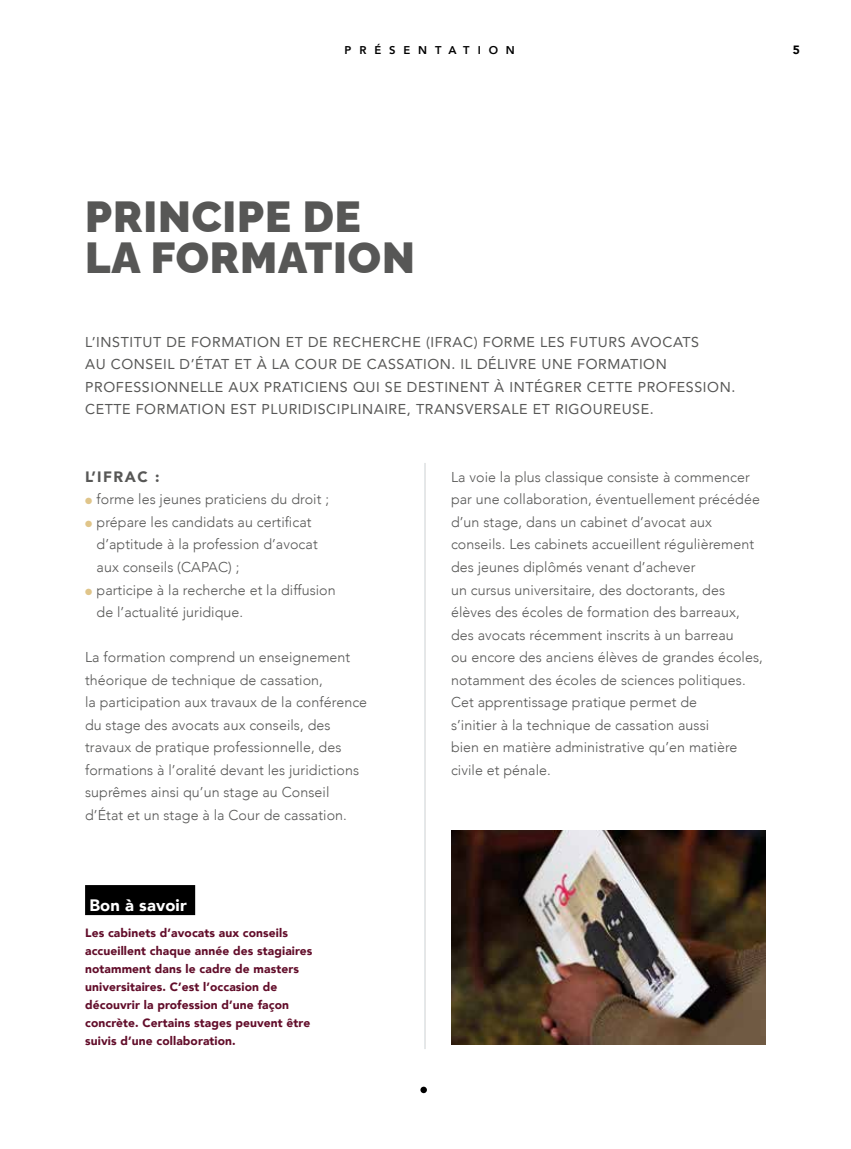
<style>
.page{position:relative;width:851px;height:1149px;background:#fff}
.page>*{position:absolute;margin:0;border:0;box-sizing:border-box;transform-origin:0 0}
.t1{font:100 43.5px/40.5px "Raleway";letter-spacing:.02em;color:#575756}
.t2{font:900 16.5px "Avenir";letter-spacing:.01em;color:#fff}
.t3{font:900 15px "Avenir";letter-spacing:.1em;color:#575756}
.t4{font:300 14.25px/22.5px "Avenir";letter-spacing:.005em;color:#575756}
.t5{font:14.25px/22.5px "Avenir";letter-spacing:.04em;color:#575756}
.t6{font:900 12px/18px "Avenir";letter-spacing:.01em;color:#620d2a}
.t7{font:900 12px "Avenir";color:#000}
.t8{font:800 11.25px "Avenir";letter-spacing:.7em;color:#000}
.s1{color:#e0c58a}
</style>
<div class="page">
<div style="left:85px;top:884px;width:110px;height:30px;background:#000"></div>
<img style="left:451px;top:830px;width:314px;height:214px">
<div style="left:420px;top:1086px;width:7px;height:6px;background:#000;border-radius:50%"></div>
<p class="t8" style="left:344px;top:41px;width:172px">PRÉSENTATION</p>
<p class="t7" style="left:792px;top:40px;width:9px">5</p>
<h1 class="t1" style="left:85px;top:192px;width:331px">PRINCIPE DE<br>LA FORMATION</h1>
<p class="t5" style="left:85px;top:330px;width:651px">L’INSTITUT DE FORMATION ET DE RECHERCHE (IFRAC) FORME LES FUTURS AVOCATS<br>AU CONSEIL D’ÉTAT ET À LA COUR DE CASSATION. IL DÉLIVRE UNE FORMATION PROFESSIONNELLE AUX PRATICIENS QUI SE DESTINENT À INTÉGRER CETTE PROFESSION.<br>CETTE FORMATION EST PLURIDISCIPLINAIRE, TRANSVERSALE ET RIGOUREUSE.</p>
<p class="t3" style="left:85px;top:463px;width:76px">L’IFRAC :</p>
<p class="t4" style="left:85px;top:488px;width:245px"><span class="s1">●</span> forme les jeunes praticiens du droit ;</p>
<p class="t4" style="left:96px;top:510px;width:223px;text-indent:-11px"><span class="s1">●</span> prépare les candidats au certificat d’aptitude à la profession d’avocat aux conseils (CAPAC) ;</p>
<p class="t4" style="left:96px;top:578px;width:241px;text-indent:-11px"><span class="s1">●</span> participe à la recherche et la diffusion de l’actualité juridique.</p>
<p class="t4" style="left:85px;top:645px;width:283px">La formation comprend un enseignement théorique de technique de cassation,<br>la participation aux travaux de la conférence du stage des avocats aux conseils, des travaux de pratique professionnelle, des formations à l’oralité devant les juridictions suprêmes ainsi qu’un stage au Conseil d’État et un stage à la Cour de cassation.</p>
<p class="t2" style="left:89px;top:890px;width:99px">Bon à savoir</p>
<p class="t6" style="left:85px;top:923px;width:229px">Les cabinets d’avocats aux conseils accueillent chaque année des stagiaires notamment dans le cadre de masters universitaires. C’est l’occasion de découvrir la profession d’une façon concrète. Certains stages peuvent être suivis d’une collaboration.</p>
<p class="t4" style="left:451px;top:465px;width:313px">La voie la plus classique consiste à commencer par une collaboration, éventuellement précédée d’un stage, dans un cabinet d’avocat aux conseils. Les cabinets accueillent régulièrement des jeunes diplômés venant d’achever<br>un cursus universitaire, des doctorants, des élèves des écoles de formation des barreaux, des avocats récemment inscrits à un barreau<br>ou encore des anciens élèves de grandes écoles, notamment des écoles de sciences politiques.<br>Cet apprentissage pratique permet de<br>s’initier à la technique de cassation aussi<br>bien en matière administrative qu’en matière civile et pénale.</p>
</div>
